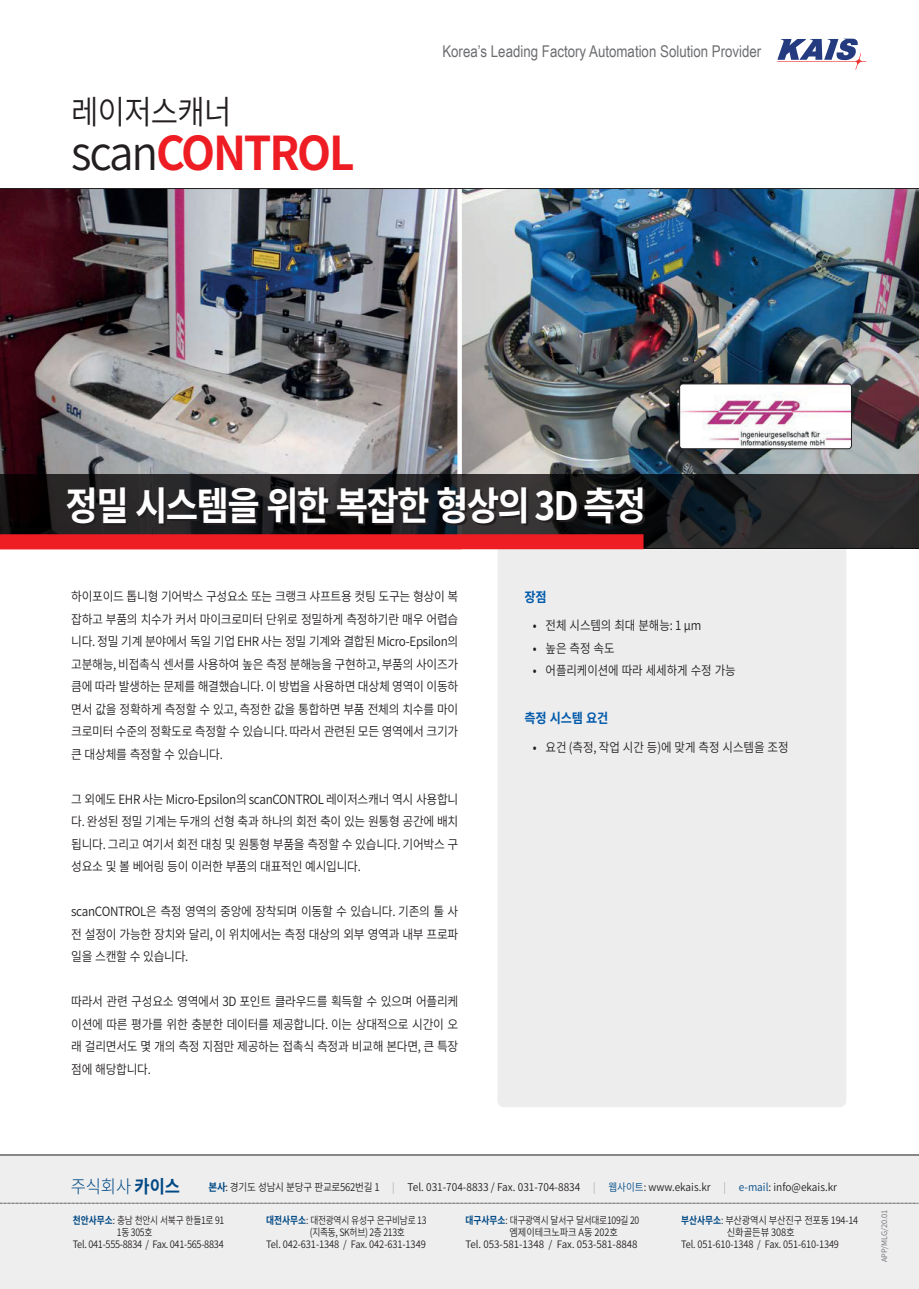
<style>
.page{position:relative;width:919px;height:1289px;background:#fff}
.page>*{position:absolute;margin:0;border:0;box-sizing:border-box;transform-origin:0 0}
.t1{font:700 46.5px "Noto Sans CJ Kkr";letter-spacing:-.05em;color:#ee1d23;scale:.95 1}
.t2{font:700 39px "Noto Sans CJ Kkr";letter-spacing:-.05em;color:#fff;scale:.91 1}
.t3{font:600 33px "Noto Sans CJ Kkr";letter-spacing:-.025em;color:#231f20;scale:.9 1}
.t4{font:300 18px "Noto Sans CJ Kkr";color:#014984;scale:.92 1}
.t5{font:16.2px "Arial Narrow";color:#6c6d70}
.t6{font:700 13.5px "Noto Sans CJ Kkr";letter-spacing:-.01em;color:#015aaa;scale:.9 1}
.t7{font:600 12.75px/22.5px "Noto Sans CJ Kkr";letter-spacing:-.025em;color:#231f20;text-align:justify;scale:.92 1}
.t8{font:600 12.75px "Noto Sans CJ Kkr";letter-spacing:-.025em;color:#231f20;scale:.9 1}
.t9{font:600 10.65px "Noto Sans CJ Kkr";color:#231f20;scale:.9 1}
.t10{font:600 10.2px "Noto Sans CJ Kkr";letter-spacing:-.025em;color:#231f20;scale:.85 1}
.t11{font:600 10.2px "Noto Sans CJ Kkr";letter-spacing:-.025em;color:#231f20;scale:.9 1}
.t12{font:600 10.2px "Noto Sans CJ Kkr";letter-spacing:-.025em;color:#231f20;scale:.91 1}
.t13{font:600 10.2px "Noto Sans CJ Kkr";color:#231f20;scale:.96 1}
.t14{font:600 7.5px "Noto Sans CJ Kkr";color:#6c6d70}
.s1{font-weight:600;color:#231f20}
.s2{font-weight:400}
.s3{font-weight:700}
.s4{font-weight:700;color:#014984}
.s5{font-weight:300;color:#939598}
.s6{color:#014984}
</style>
<div class="page">
<svg style="left:777px;top:39px;width:89px;height:31px"></svg>
<div style="left:0;top:1154px;width:918px;height:134px;background:#eeeeef"></div>
<svg style="left:0;top:1202px;width:919px;height:1px"></svg>
<hr style="left:0;top:1154px;width:918px;height:1px;background:#231f20">
<div style="left:497px;top:549px;width:349px;height:558px;background:#ededee"></div>
<img style="left:0;top:189px;width:918px;height:285px">
<svg style="left:0;top:474px;width:918px;height:75px;background:#212122"></svg>
<svg style="left:69px;top:489px;width:576px;height:36px;background:#211f21"></svg>
<div style="left:0;top:534px;width:643px;height:15px;background:#ee1d23"></div>
<hr style="left:0;top:188px;width:918px;height:1px;background:#231f20">
<img style="left:679px;top:384px;width:172px;height:65px">
<div style="left:679px;top:384px;width:172px;height:65px;border:1px solid #231f20;border-radius:3px"></div>
<p class="t3" style="left:71px;top:93px;width:180px">레이저스캐너</p>
<p class="t1" style="left:71px;top:127px;width:300px"><span class="s1">scan</span>CONTROL</p>
<p class="t5" style="left:442px;top:39px;width:320px">Korea’s Leading Factory Automation Solution Provider</p>
<p class="t2" style="left:66px;top:483px;width:639px">정밀 시스템을 위한 복잡한 형상의 3D 측정</p>
<p class="t7" style="left:71px;top:585px;width:422px">하이포이드 톱니형 기어박스 구성요소 또는 크랭크 샤프트용 컷팅 도구는 형상이 복 잡하고 부품의 치수가 커서 마이크로미터 단위로 정밀하게 측정하기란 매우 어렵습 니다. 정밀 기계 분야에서 독일 기업 EHR 사는 정밀 기계와 결합된 Micro-Epsilon의 고분해능, 비접촉식 센서를 사용하여 높은 측정 분해능을 구현하고, 부품의 사이즈가 큼에 따라 발생하는 문제를 해결했습니다. 이 방법을 사용하면 대상체 영역이 이동하</p>
<p class="t7" style="left:71px;top:698px;width:422px">면서 값을 정확하게 측정할 수 있고, 측정한 값을 통합하면 부품 전체의 치수를 마이 크로미터 수준의 정확도로 측정할 수 있습니다. 따라서 관련된 모든 영역에서 크기가 큰 대상체를 측정할 수 있습니다.</p>
<p class="t7" style="left:71px;top:788px;width:422px">그 외에도 EHR 사는 Micro-Epsilon의 scanCONTROL 레이저스캐너 역시 사용합니 다. 완성된 정밀 기계는 두개의 선형 축과 하나의 회전 축이 있는 원통형 공간에 배치 됩니다. 그리고 여기서 회전 대칭 및 원통형 부품을 측정할 수 있습니다. 기어박스 구 성요소 및 볼 베어링 등이 이러한 부품의 대표적인 예시입니다.</p>
<p class="t7" style="left:71px;top:900px;width:422px">scanCONTROL은 측정 영역의 중앙에 장착되며 이동할 수 있습니다. 기존의 툴 사 전 설정이 가능한 장치와 달리, 이 위치에서는 측정 대상의 외부 영역과 내부 프로파 일을 스캔할 수 있습니다.</p>
<p class="t7" style="left:71px;top:990px;width:422px">따라서 관련 구성요소 영역에서 3D 포인트 클라우드를 획득할 수 있으며 어플리케 이션에 따른 평가를 위한 충분한 데이터를 제공합니다. 이는 상대적으로 시간이 오 래 걸리면서도 몇 개의 측정 지점만 제공하는 접촉식 측정과 비교해 본다면, 큰 특장 점에 해당합니다.</p>
<p class="t6" style="left:524px;top:589px;width:26px">장점</p>
<p class="t8" style="left:533px;top:618px;width:189px"><span class="s2">•</span> 전체 시스템의 최대 분해능: 1 μm</p>
<p class="t8" style="left:533px;top:641px;width:92px"><span class="s2">•</span> 높은 측정 속도</p>
<p class="t8" style="left:533px;top:663px;width:227px"><span class="s2">•</span> 어플리케이션에 따라 세세하게 수정 가능</p>
<p class="t6" style="left:524px;top:710px;width:95px">측정 시스템 요건</p>
<p class="t8" style="left:533px;top:740px;width:285px"><span class="s2">•</span> 요건 (측정, 작업 시간 등)에 맞게 측정 시스템을 조정</p>
<h3 class="t4" style="left:71px;top:1176px;width:120px">주식회사 <span class="s3">카이스</span></h3>
<p class="t9" style="left:208px;top:1181px;width:700px"><span class="s4">본사</span>: 경기도 성남시 분당구 판교로562번길 1 <span class="s5">|</span> Tel. 031-704-8833 / Fax. 031-704-8834 <span class="s5">|</span> <span class="s6">웹사이트</span>: www.ekais.kr <span class="s5">|</span> <span class="s6">e-mail</span>: info@ekais.kr</p>
<p class="t10" style="left:73px;top:1214px;width:180px"><span class="s4">천안사무소</span>: 충남 천안시 서북구 한들1로 91</p>
<p class="t10" style="left:117px;top:1226px;width:43px">1동 305호</p>
<p class="t11" style="left:73px;top:1238px;width:169px">Tel. 041-555-8834 / Fax. 041-565-8834</p>
<p class="t10" style="left:266px;top:1214px;width:190px"><span class="s4">대전사무소</span>: 대전광역시 유성구 은구비남로 13</p>
<p class="t10" style="left:310px;top:1226px;width:113px">(지족동, SK허브) 2층 213호</p>
<p class="t12" style="left:266px;top:1238px;width:177px">Tel. 042-631-1348 / Fax. 042-631-1349</p>
<p class="t10" style="left:465px;top:1214px;width:206px"><span class="s4">대구사무소</span>: 대구광역시 달서구 달서대로109길 20</p>
<p class="t11" style="left:509px;top:1226px;width:122px">엠제이테크노파크 A동 202호</p>
<p class="t13" style="left:465px;top:1238px;width:181px">Tel. 053-581-1348 / Fax. 053-581-8848</p>
<p class="t10" style="left:681px;top:1214px;width:210px"><span class="s4">부산사무소</span>: 부산광역시 부산진구 전포동 194-14</p>
<p class="t12" style="left:726px;top:1226px;width:76px">신화골든뷰 308호</p>
<p class="t11" style="left:681px;top:1238px;width:177px">Tel. 051-610-1348 / Fax. 051-610-1349</p>
<p class="t14" style="left:880px;top:1261px;width:54px;rotate:-90deg">APP/MLG/20.01</p>
</div>
